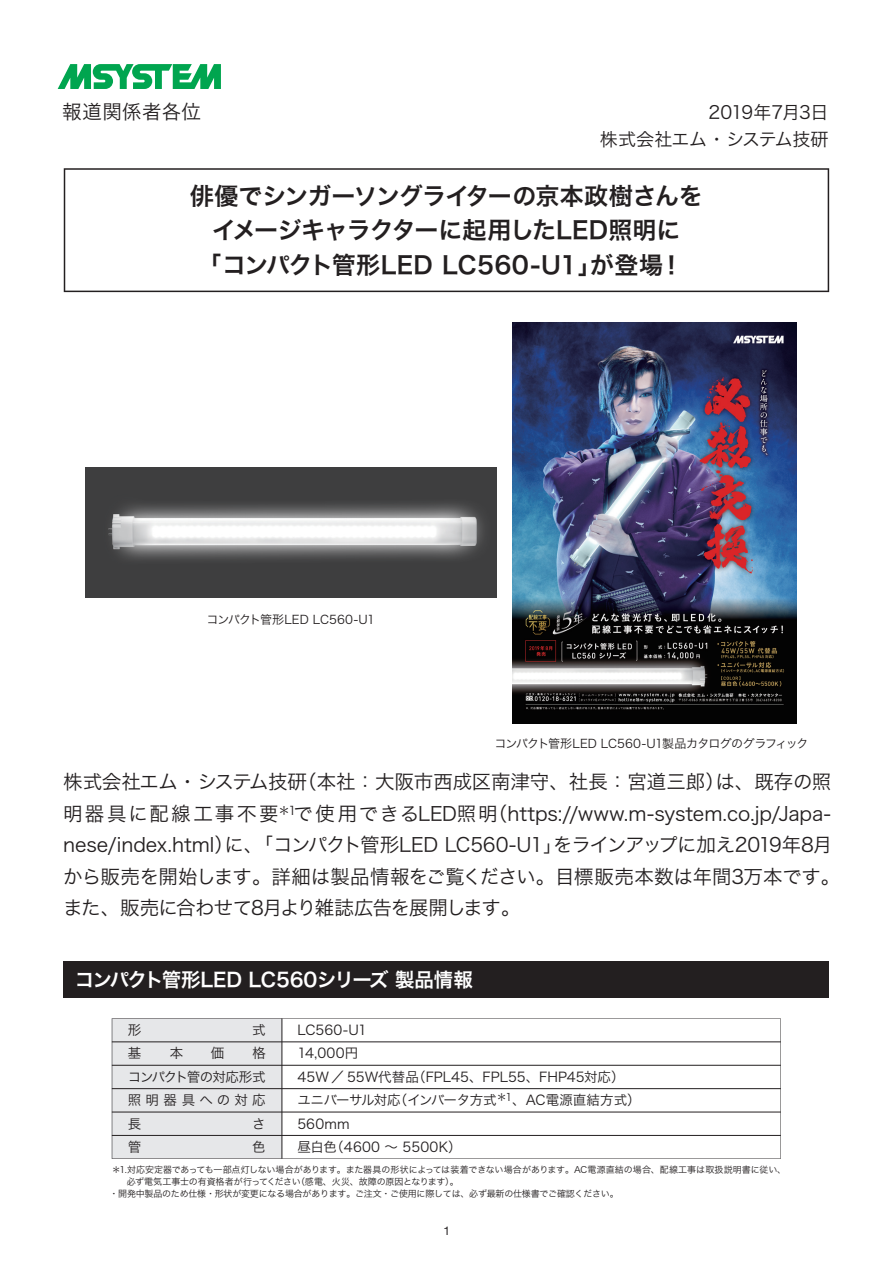
<style>
.page{position:relative;width:893px;height:1263px;background:#fff}
.page>*{position:absolute;margin:0;border:0;box-sizing:border-box;transform-origin:0 0}
.t1{font:24px/34.5px "Hira Kaku Std W6";letter-spacing:-.015em;color:#231f20;text-align:center}
.t2{font:19.5px/31.5px "Hira Kaku Std W3";letter-spacing:-.01em;color:#231f20}
.t3{font:19.5px "Hira Kaku Std W6";letter-spacing:-.015em;color:#fff}
.t4{font:19.5px "Hira Kaku Std W3";letter-spacing:.015em;color:#231f20}
.t5{font:18px/27px "Hira Kaku Std W3";letter-spacing:-.02em;color:#231f20;text-align:right}
.t6{font:13.5px/23.5px "Hira Kaku Std W3";color:#231f20;text-align:justify}
.t7{font:12px "Hira Kaku Std W3";letter-spacing:-.045em;color:#231f20}
.t8{font:12px "Hira Kaku Std W3";color:#231f20}
.t9{font:12px "Helvetica Neue";color:#231f20}
.t10{font:9px "Hira Kaku Std W3";letter-spacing:-.025em;color:#231f20}
</style>
<div class="page">
<svg style="left:58px;top:64px;width:163px;height:25px"></svg>
<svg style="left:64px;top:168px;width:765px;height:124px"></svg>
<img style="left:85px;top:461px;width:428px;height:144px">
<svg style="left:112px;top:1018px;width:669px;height:141px"></svg>
<hr style="left:282px;top:1018px;width:1px;height:141px;background:#231f20">
<hr style="left:112px;top:1041px;width:669px;height:1px;background:#231f20">
<hr style="left:112px;top:1065px;width:669px;height:1px;background:#231f20">
<hr style="left:112px;top:1088px;width:669px;height:1px;background:#231f20">
<hr style="left:112px;top:1112px;width:669px;height:1px;background:#231f20">
<hr style="left:112px;top:1135px;width:669px;height:1px;background:#231f20">
<div style="left:64px;top:961px;width:765px;height:37px;background:#231f20"></div>
<img style="left:513px;top:323px;width:283px;height:401px">
<p class="t4" style="left:62px;top:97px;width:140px">報道関係者各位</p>
<p class="t5" style="left:600px;top:99px;width:230px">2019年7月3日<br>株式会社エム・システム技研</p>
<p class="t1" style="left:190px;top:179px;width:515px">俳優でシンガーソングライターの京本政樹さんをイメージキャラクターに起用したLED照明に<br>「コンパクト管形LED LC560-U1」が登場！</p>
<p class="t8" style="left:206px;top:610px;width:170px">コンパクト管形LED LC560-U1</p>
<p class="t7" style="left:494px;top:734px;width:316px">コンパクト管形LED LC560-U1製品カタログのグラフィック</p>
<p class="t2" style="left:63px;top:766px;width:779px">株式会社エム・システム技研（本社：大阪市西成区南津守、社長：宮道三郎）は、既存の照明器具に配線工事不要<sup>＊1</sup>で使用できるLED照明（https://www.m-system.co.jp/Japa&shy;nese/index.html）に、「コンパクト管形LED LC560-U1」をラインアップに加え2019年8月から販売を開始します。詳細は製品情報をご覧ください。目標販売本数は年間3万本です。また、販売に合わせて8月より雑誌広告を展開します。</p>
<p class="t3" style="left:75px;top:965px;width:399px">コンパクト管形LED LC560シリーズ 製品情報</p>
<p class="t6" style="left:128px;top:1018px;width:15px">形</p>
<p class="t6" style="left:252px;top:1018px;width:15px">式</p>
<p class="t6" style="left:128px;top:1041px;width:15px">基</p>
<p class="t6" style="left:170px;top:1041px;width:15px">本</p>
<p class="t6" style="left:211px;top:1041px;width:15px">価</p>
<p class="t6" style="left:128px;top:1041px;width:139px;text-indent:124px">格コンパクト管の対応形式照明器具への対応長</p>
<p class="t6" style="left:252px;top:1112px;width:15px">さ</p>
<p class="t6" style="left:128px;top:1135px;width:15px">管</p>
<p class="t6" style="left:252px;top:1135px;width:15px">色</p>
<p class="t6" style="left:297px;top:1018px;width:345px;text-align:left">LC560-U1<br>14,000円<br>45W／ 55W代替品（FPL45、FPL55、FHP45対応）ユニバーサル対応（インバータ方式<sup>＊1</sup>、AC電源直結方式）<br>560mm<br>昼白色（4600 ～ 5500K）</p>
<p class="t10" style="left:112px;top:1163px;width:676px">＊1.対応安定器であっても一部点灯しない場合があります。また器具の形状によっては装着できない場合があります。AC電源直結の場合、配線工事は取扱説明書に従い、</p>
<p class="t10" style="left:127px;top:1175px;width:333px">必ず電気工事士の有資格者が行ってください（感電、火災、故障の原因となります）。</p>
<p class="t10" style="left:109px;top:1187px;width:511px">・開発中製品のため仕様・形状が変更になる場合があります。ご注文・ご使用に際しては、必ず最新の仕様書でご確認ください。</p>
<p class="t9" style="left:443px;top:1222px;width:8px">1</p>
</div>
